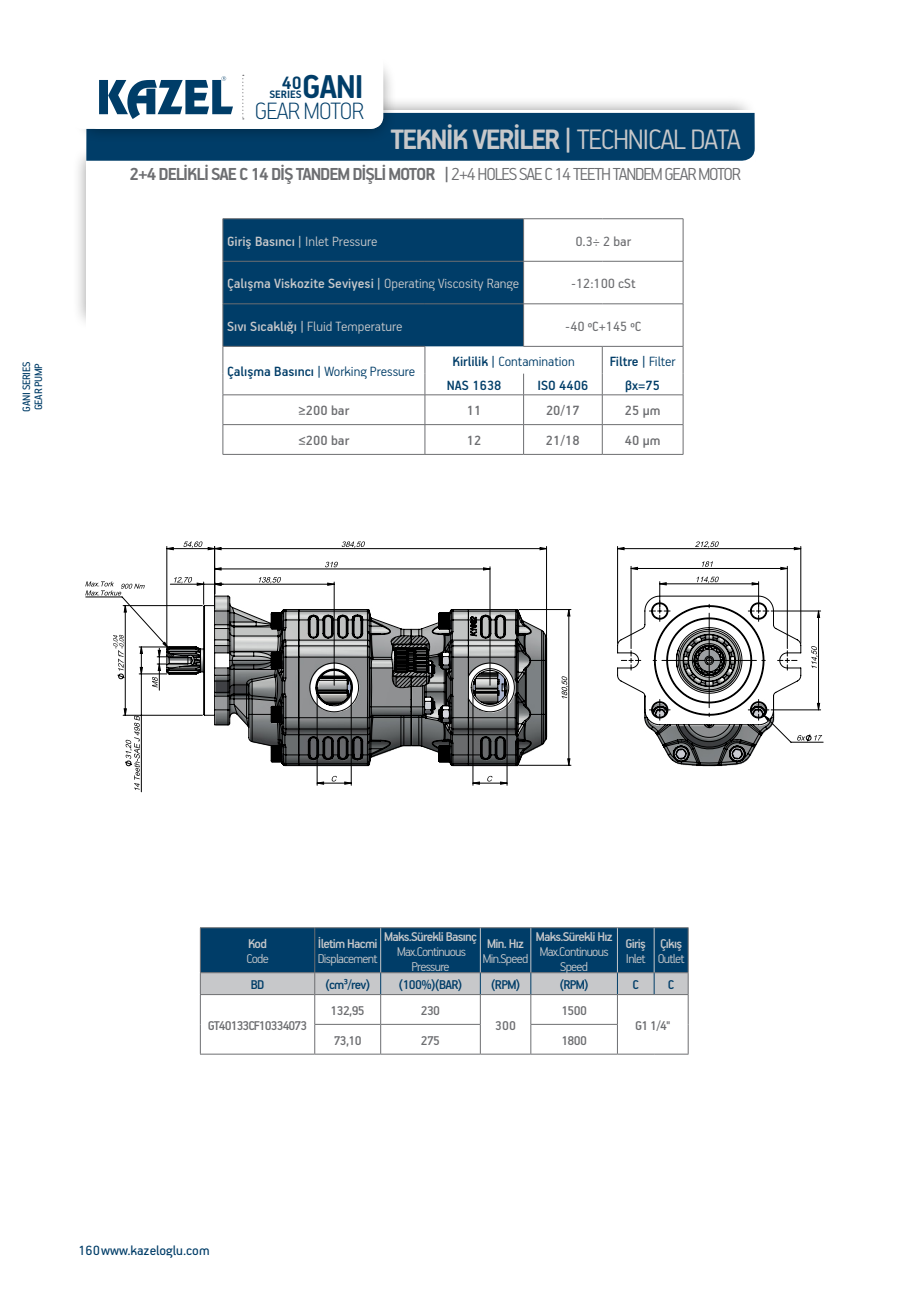
<style>
.page{position:relative;width:906px;height:1289px;background:#fff}
.page>*{position:absolute;margin:0;border:0;box-sizing:border-box;transform-origin:0 0}
.t1{font:700 37.05px "PF Handbook Pro";color:#003d68}
.t2{font:700 31.5px "PF Handbook Pro";letter-spacing:-.06em;color:#c7c8ca}
.t3{font:100 26.4px "PF Handbook Pro";letter-spacing:-.03em;color:#003d68}
.t4{font:700 20.1px "PF Handbook Pro";color:#003d68}
.t5{font:700 19.5px "PF Handbook Pro";letter-spacing:-.06em;color:#6d6e71}
.t6{font:500 15px "PF Handbook Pro";color:#c7c8ca}
.t7{font:500 15px "PF Handbook Pro";color:#003d68}
.t8{font:500 15px "PF Handbook Pro";color:#6d6e71}
.t9{font:300 15px "PF Handbook Pro";color:#c7c8ca}
.t10{font:15px "PF Handbook Pro";color:#6d6e71}
.t11{font:300 15px "PF Handbook Pro";color:#003d68}
.t12{font:15px "PF Handbook Pro";color:#003d68}
.t13{font:300 14.25px/15px "PF Handbook Pro";letter-spacing:-.05em;color:#c7c8ca;text-align:center}
.t14{font:500 14.25px "PF Handbook Pro";letter-spacing:-.05em;color:#c7c8ca}
.t15{font:500 14.25px "PF Handbook Pro";letter-spacing:-.05em;color:#003d68}
.t16{font:500 14.25px "PF Handbook Pro";letter-spacing:-.05em;color:#6d6e71}
.t17{font:500 14.25px "PF Handbook Pro";letter-spacing:-.07em;color:#6d6e71}
.t18{font:12px/12px "PF Handbook Pro";letter-spacing:-.025em;color:#003d68}
.t19{font:700 12px "PF Handbook Pro";color:#003d68}
.s1{font-weight:300}
.s2{font-weight:500}
</style>
<div class="page">
<div style="left:72px;top:145px;width:79px;height:186px;background:#000;opacity:.4"></div>
<div style="left:86px;top:140px;width:80px;height:214px;background:#fff"></div>
<svg style="left:86px;top:75px;width:668px;height:86px"></svg>
<hr style="left:223px;top:218px;width:202px;height:1px;background:#6d6e71">
<hr style="left:425px;top:218px;width:98px;height:1px;background:#6d6e71">
<hr style="left:523px;top:218px;width:79px;height:1px;background:#6d6e71">
<hr style="left:602px;top:218px;width:81px;height:1px;background:#6d6e71">
<hr style="left:683px;top:219px;width:1px;height:42px;background:#6d6e71">
<hr style="left:523px;top:261px;width:79px;height:1px;background:#6d6e71">
<hr style="left:602px;top:261px;width:81px;height:1px;background:#6d6e71">
<hr style="left:683px;top:261px;width:1px;height:42px;background:#6d6e71">
<hr style="left:523px;top:394px;width:79px;height:1px;background:#6d6e71">
<hr style="left:523px;top:424px;width:79px;height:1px;background:#6d6e71">
<hr style="left:602px;top:424px;width:81px;height:1px;background:#6d6e71">
<hr style="left:425px;top:454px;width:98px;height:1px;background:#6d6e71">
<hr style="left:523px;top:454px;width:79px;height:1px;background:#6d6e71">
<hr style="left:223px;top:454px;width:202px;height:1px;background:#6d6e71">
<svg style="left:223px;top:219px;width:301px;height:235px"></svg>
<hr style="left:523px;top:303px;width:79px;height:1px;background:#6d6e71">
<hr style="left:523px;top:304px;width:1px;height:42px;background:#6d6e71">
<hr style="left:602px;top:303px;width:81px;height:1px;background:#6d6e71">
<hr style="left:683px;top:304px;width:1px;height:42px;background:#6d6e71">
<hr style="left:523px;top:346px;width:79px;height:1px;background:#6d6e71">
<hr style="left:602px;top:394px;width:81px;height:1px;background:#6d6e71">
<hr style="left:602px;top:454px;width:81px;height:1px;background:#6d6e71">
<hr style="left:602px;top:346px;width:81px;height:1px;background:#6d6e71">
<svg style="left:602px;top:346px;width:1px;height:108px"></svg>
<svg style="left:683px;top:346px;width:1px;height:108px"></svg>
<svg style="left:127px;top:766px;width:13px;height:24px"></svg>
<svg style="left:702px;top:561px;width:11px;height:4px"></svg>
<hr style="left:123px;top:715px;width:79px;height:1px;background:#000">
<hr style="left:141px;top:674px;width:1px;height:117px;background:#000">
<hr style="left:617px;top:546px;width:1px;height:97px;background:#000">
<hr style="left:800px;top:546px;width:1px;height:97px;background:#000">
<svg style="left:316px;top:567px;width:471px;height:217px"></svg>
<svg style="left:124px;top:605px;width:493px;height:160px"></svg>
<svg style="left:617px;top:541px;width:184px;height:9px"></svg>
<svg style="left:166px;top:541px;width:381px;height:232px"></svg>
<svg style="left:85px;top:577px;width:345px;height:113px"></svg>
<svg style="left:617px;top:576px;width:205px;height:191px"></svg>
<hr style="left:200px;top:1053px;width:115px;height:1px;background:#6d6e71">
<hr style="left:315px;top:1053px;width:66px;height:1px;background:#6d6e71">
<hr style="left:381px;top:1053px;width:99px;height:1px;background:#6d6e71">
<hr style="left:480px;top:1053px;width:51px;height:1px;background:#6d6e71">
<hr style="left:531px;top:1053px;width:86px;height:1px;background:#6d6e71">
<hr style="left:617px;top:1053px;width:37px;height:1px;background:#6d6e71">
<hr style="left:654px;top:1053px;width:34px;height:1px;background:#6d6e71">
<svg style="left:200px;top:927px;width:489px;height:126px"></svg>
<p class="t18" style="left:20px;top:411px;width:52px;rotate:-90deg">GANI SERIES<br>GEAR PUMP</p>
<h1 class="t1" style="left:302px;top:64px;width:64px">GANI</h1>
<h3 class="t4" style="left:282px;top:70px;width:21px">40</h3>
<p class="t19" style="left:269px;top:87px;width:34px">SERIES</p>
<h3 class="t3" style="left:255px;top:95px;width:111px">GEAR MOTOR</h3>
<h2 class="t2" style="left:390px;top:120px;width:352px">TEKNİK VERİLER | <span class="s1">TECHNICAL DATA</span></h2>
<h3 class="t5" style="left:130px;top:162px;width:613px">2+4 DELİKLİ SAE C 14 DİŞ TANDEM DİŞLİ MOTOR | <span class="s1">2+4 HOLES SAE C 14 TEETH TANDEM GEAR MOTOR</span></h3>
<p class="t6" style="left:227px;top:232px;width:152px">Giriş Basıncı | <span class="s1">Inlet Pressure</span></p>
<p class="t10" style="left:575px;top:232px;width:57px">0.3÷ 2 bar</p>
<p class="t6" style="left:227px;top:274px;width:294px">Çalışma Viskozite Seviyesi | <span class="s1">Operating Viscosity Range</span></p>
<p class="t10" style="left:571px;top:274px;width:66px">-12:100 cSt</p>
<p class="t9" style="left:227px;top:317px;width:177px"><span class="s2">Sıvı Sıcaklığı |</span> Fluid Temperature</p>
<p class="t10" style="left:565px;top:317px;width:78px">-40 ºC+145 ºC</p>
<p class="t7" style="left:227px;top:362px;width:190px">Çalışma Basıncı | <span class="s1">Working Pressure</span></p>
<p class="t11" style="left:452px;top:352px;width:124px"><span class="s2">Kirlilik |</span> Contamination</p>
<p class="t7" style="left:610px;top:352px;width:67px">Filtre | <span class="s1">Filter</span></p>
<p class="t7" style="left:447px;top:376px;width:56px">NAS 1638</p>
<p class="t7" style="left:537px;top:376px;width:53px">ISO 4406</p>
<p class="t7" style="left:625px;top:376px;width:36px">βx=75</p>
<p class="t8" style="left:298px;top:401px;width:52px">≥200 bar</p>
<p class="t8" style="left:467px;top:401px;width:16px">11</p>
<p class="t8" style="left:546px;top:401px;width:35px">20/17</p>
<p class="t8" style="left:625px;top:401px;width:37px">25 μm</p>
<p class="t8" style="left:298px;top:431px;width:52px">≤200 bar</p>
<p class="t8" style="left:467px;top:431px;width:16px">12</p>
<p class="t8" style="left:546px;top:431px;width:35px">21/18</p>
<p class="t8" style="left:625px;top:431px;width:37px">40 μm</p>
<p class="t14" style="left:248px;top:934px;width:20px">Kod</p>
<p class="t13" style="left:246px;top:950px;width:24px">Code</p>
<p class="t14" style="left:384px;top:927px;width:94px">Maks.Sürekli Basınç</p>
<p class="t13" style="left:397px;top:943px;width:70px">Max.Continuous<br>Pressure</p>
<p class="t14" style="left:318px;top:934px;width:61px">İletim Hacmi</p>
<p class="t13" style="left:318px;top:950px;width:61px">Displacement</p>
<p class="t14" style="left:487px;top:934px;width:38px">Min. Hız</p>
<p class="t13" style="left:483px;top:950px;width:47px">Min.Speed</p>
<p class="t14" style="left:536px;top:927px;width:78px">Maks.Sürekli Hız</p>
<p class="t13" style="left:540px;top:943px;width:70px">Max.Continuous<br>Speed</p>
<p class="t14" style="left:625px;top:934px;width:22px">Giriş</p>
<p class="t13" style="left:626px;top:950px;width:21px">Inlet</p>
<p class="t14" style="left:660px;top:934px;width:23px">Çıkış</p>
<p class="t13" style="left:657px;top:950px;width:29px">Outlet</p>
<p class="t15" style="left:251px;top:975px;width:15px">BD</p>
<p class="t15" style="left:325px;top:975px;width:47px">(cm³/rev)</p>
<p class="t15" style="left:398px;top:975px;width:65px">(100%)(BAR)</p>
<p class="t15" style="left:491px;top:975px;width:31px">(RPM)</p>
<p class="t15" style="left:559px;top:975px;width:31px">(RPM)</p>
<p class="t15" style="left:632px;top:975px;width:8px">C</p>
<p class="t15" style="left:668px;top:975px;width:8px">C</p>
<p class="t17" style="left:208px;top:1016px;width:101px">GT40133CF10334073</p>
<p class="t16" style="left:330px;top:1001px;width:36px">132,95</p>
<p class="t16" style="left:421px;top:1001px;width:21px">230</p>
<p class="t16" style="left:561px;top:1001px;width:27px">1500</p>
<p class="t16" style="left:635px;top:1016px;width:37px">G1 1/4"</p>
<p class="t16" style="left:495px;top:1016px;width:22px">300</p>
<p class="t12" style="left:78px;top:1241px;width:133px">160www.kazeloglu.com</p>
<p class="t16" style="left:334px;top:1031px;width:30px">73,10</p>
<p class="t16" style="left:421px;top:1031px;width:21px">275</p>
<p class="t16" style="left:561px;top:1031px;width:27px">1800</p>
</div>
